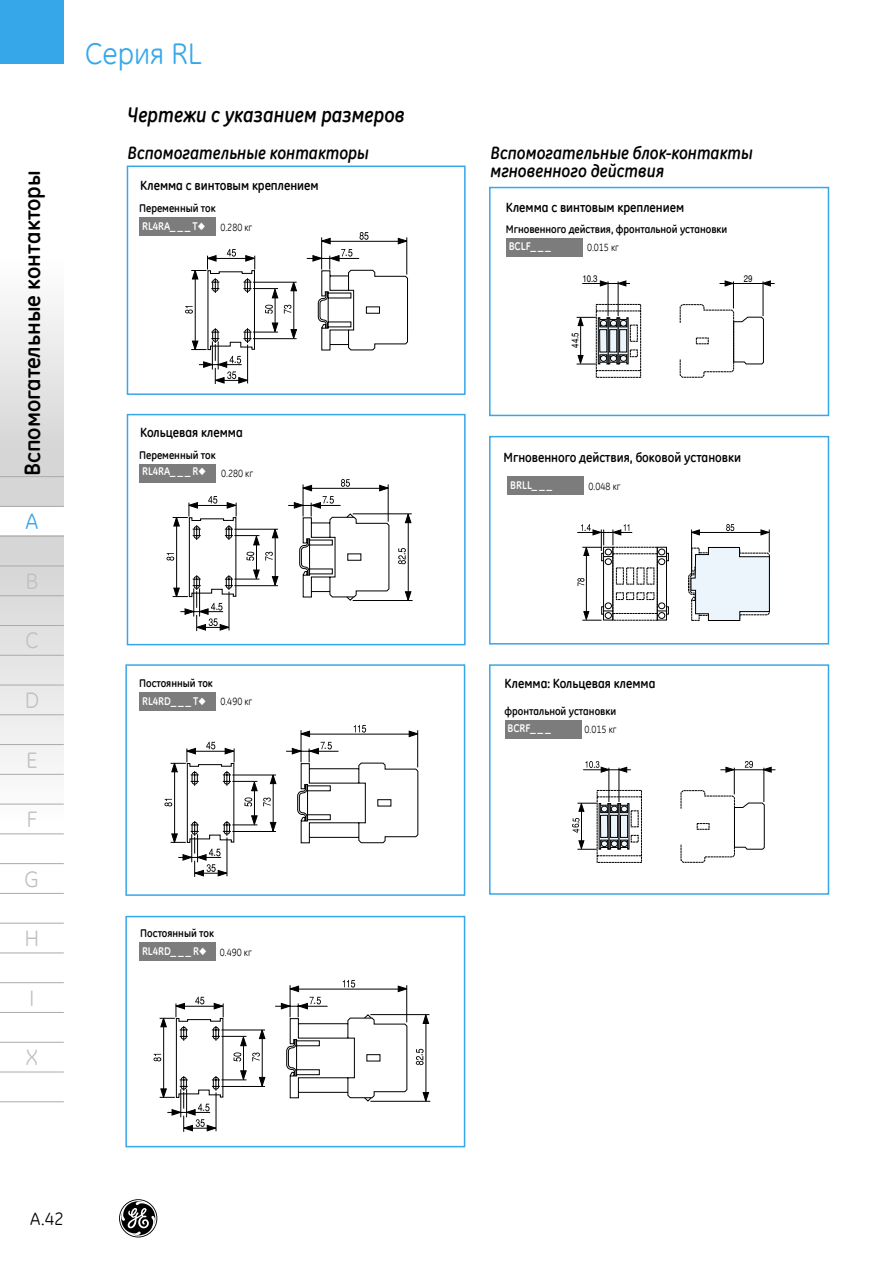
<style>
.page{position:relative;width:893px;height:1263px;background:#fff}
.page>*{position:absolute;margin:0;border:0;box-sizing:border-box;transform-origin:0 0}
.t1{font:30px "GE Inspira";color:#36a7e9}
.t2{font:700 22.5px "GE Inspira";color:#000}
.t3{font:22.5px "GE Inspira";color:#c0c0c0}
.t4{font:22.5px "GE Inspira";color:#36a7e9}
.Titel_vet-ital___lijn{font:italic 700 21px "GE Inspira";color:#000;scale:.9 1}
.Titel_negatief{font:italic 700 18px/18px "GE Inspira";color:#000;scale:.9 1}
.t5{font:18px "GE Inspira";color:#000}
.t6{font:700 13.5px "GE Inspira";color:#000;scale:.9 1}
.t7{font:condensed 12px "Helvetica";color:#000;scale:.9 1}
.t8{font:700 11.25px "GE Inspira";color:#000;scale:.9 1}
.t9{font:700 11.25px "GE Inspira";color:#fff;scale:.9 1}
.t10{font:condensed 10.95px "Helvetica";color:#000;scale:.89 1}
.t11{font:condensed 10.8px "Helvetica";color:#000;scale:.91 1}
.t12{font:condensed 10.8px "Helvetica";color:#000;scale:.89 1}
.t13{font:10.5px "GE Inspira";color:#000;scale:.9 1}
.t14{font:condensed 9.6px "Helvetica";color:#000}
.t15{font:condensed 9.45px "Helvetica";color:#000}
</style>
<div class="page">
<div style="left:0;top:0;width:64px;height:64px;background:#36a7e9"></div>
<div style="left:0;top:221px;width:64px;height:285px;background:linear-gradient(to bottom,#fff,#cfcfcf)"></div>
<div style="left:0;top:536px;width:64px;height:285px;background:linear-gradient(to bottom,#d2d2d2,#fdfdfd)"></div>
<hr style="left:0;top:595px;width:64px;height:1px;background:#aaa">
<hr style="left:0;top:625px;width:64px;height:1px;background:#aaa">
<hr style="left:0;top:655px;width:64px;height:1px;background:#aaa">
<hr style="left:0;top:685px;width:64px;height:1px;background:#aaa">
<hr style="left:0;top:714px;width:64px;height:1px;background:#aaa">
<hr style="left:0;top:744px;width:64px;height:1px;background:#aaa">
<hr style="left:0;top:774px;width:64px;height:1px;background:#aaa">
<hr style="left:0;top:804px;width:64px;height:1px;background:#aaa">
<hr style="left:0;top:833px;width:64px;height:1px;background:#aaa">
<hr style="left:0;top:863px;width:64px;height:1px;background:#aaa">
<hr style="left:0;top:476px;width:64px;height:1px;background:#aaa">
<hr style="left:0;top:506px;width:64px;height:1px;background:#aaa">
<hr style="left:0;top:893px;width:64px;height:1px;background:#aaa">
<hr style="left:0;top:923px;width:64px;height:1px;background:#aaa">
<hr style="left:0;top:952px;width:64px;height:1px;background:#aaa">
<hr style="left:0;top:982px;width:64px;height:1px;background:#aaa">
<hr style="left:0;top:1012px;width:64px;height:1px;background:#aaa">
<hr style="left:0;top:1042px;width:64px;height:1px;background:#aaa">
<hr style="left:0;top:536px;width:64px;height:1px;background:#aaa">
<hr style="left:0;top:566px;width:64px;height:1px;background:#aaa">
<hr style="left:0;top:1071px;width:64px;height:1px;background:#aaa">
<hr style="left:0;top:1101px;width:64px;height:1px;background:#aaa">
<svg style="left:119px;top:1199px;width:38px;height:38px"></svg>
<div style="left:489px;top:664px;width:340px;height:231px;border:2px solid #36a7e9"></div>
<div style="left:489px;top:436px;width:340px;height:208px;border:2px solid #36a7e9"></div>
<div style="left:489px;top:187px;width:340px;height:229px;border:2px solid #36a7e9"></div>
<div style="left:125px;top:916px;width:340px;height:231px;border:2px solid #36a7e9"></div>
<div style="left:127px;top:414px;width:339px;height:231px;border:2px solid #36a7e9"></div>
<div style="left:125px;top:664px;width:340px;height:232px;border:2px solid #36a7e9"></div>
<div style="left:127px;top:166px;width:339px;height:229px;border:2px solid #36a7e9"></div>
<div style="left:506px;top:238px;width:77px;height:19px;background:#7c7c7c"></div>
<div style="left:139px;top:218px;width:77px;height:18px;background:#7c7c7c"></div>
<svg style="left:284px;top:305px;width:7px;height:8px"></svg>
<svg style="left:290px;top:329px;width:7px;height:11px"></svg>
<svg style="left:290px;top:283px;width:7px;height:8px"></svg>
<hr style="left:294px;top:288px;width:1px;height:43px;background:#000">
<hr style="left:253px;top:282px;width:44px;height:1px;background:#000">
<hr style="left:253px;top:338px;width:44px;height:1px;background:#000">
<svg style="left:312px;top:232px;width:96px;height:119px"></svg>
<hr style="left:307px;top:258px;width:52px;height:1px;background:#000">
<hr style="left:322px;top:241px;width:82px;height:1px;background:#000">
<svg style="left:185px;top:249px;width:93px;height:135px"></svg>
<div style="left:139px;top:464px;width:77px;height:18px;background:#7c7c7c"></div>
<div style="left:139px;top:692px;width:77px;height:19px;background:#7c7c7c"></div>
<div style="left:139px;top:943px;width:77px;height:18px;background:#7c7c7c"></div>
<svg style="left:398px;top:548px;width:8px;height:16px"></svg>
<svg style="left:405px;top:591px;width:7px;height:9px"></svg>
<svg style="left:405px;top:513px;width:7px;height:10px"></svg>
<hr style="left:408px;top:520px;width:1px;height:74px;background:#000">
<hr style="left:288px;top:505px;width:53px;height:1px;background:#000">
<svg style="left:166px;top:496px;width:113px;height:135px"></svg>
<svg style="left:294px;top:479px;width:96px;height:122px"></svg>
<hr style="left:353px;top:514px;width:59px;height:1px;background:#000">
<hr style="left:353px;top:600px;width:60px;height:1px;background:#000">
<svg style="left:416px;top:1049px;width:8px;height:16px"></svg>
<svg style="left:422px;top:1092px;width:7px;height:9px"></svg>
<svg style="left:422px;top:1015px;width:7px;height:9px"></svg>
<hr style="left:426px;top:1021px;width:1px;height:73px;background:#000">
<hr style="left:275px;top:1006px;width:53px;height:1px;background:#000">
<svg style="left:154px;top:997px;width:112px;height:135px"></svg>
<svg style="left:281px;top:980px;width:127px;height:122px"></svg>
<hr style="left:370px;top:1014px;width:59px;height:1px;background:#000">
<hr style="left:370px;top:1101px;width:60px;height:1px;background:#000">
<hr style="left:720px;top:283px;width:55px;height:1px;background:#000">
<svg style="left:577px;top:280px;width:194px;height:98px"></svg>
<hr style="left:763px;top:281px;width:1px;height:35px;background:#000">
<svg style="left:292px;top:725px;width:127px;height:118px"></svg>
<hr style="left:286px;top:751px;width:53px;height:1px;background:#000">
<hr style="left:301px;top:734px;width:110px;height:1px;background:#000">
<svg style="left:164px;top:742px;width:113px;height:135px"></svg>
<div style="left:507px;top:477px;width:77px;height:18px;background:#7c7c7c"></div>
<svg style="left:577px;top:524px;width:193px;height:97px"></svg>
<hr style="left:691px;top:529px;width:1px;height:47px;background:#000">
<div style="left:505px;top:720px;width:77px;height:18px;background:#7c7c7c"></div>
<hr style="left:720px;top:769px;width:55px;height:1px;background:#000">
<svg style="left:572px;top:761px;width:200px;height:102px"></svg>
<p class="t2" style="left:18px;top:476px;width:307px;rotate:-90deg">Вспомогательные контакторы</p>
<p class="t4" style="left:25px;top:507px;width:14px">A</p>
<p class="t3" style="left:25px;top:567px;width:14px">B</p>
<p class="t3" style="left:25px;top:626px;width:15px">C</p>
<p class="t3" style="left:25px;top:686px;width:16px">D</p>
<p class="t3" style="left:26px;top:745px;width:13px">E</p>
<p class="t3" style="left:26px;top:805px;width:13px">F</p>
<p class="t3" style="left:25px;top:864px;width:16px">G</p>
<p class="t3" style="left:24px;top:924px;width:16px">H</p>
<p class="t3" style="left:29px;top:983px;width:7px">I</p>
<p class="t3" style="left:26px;top:1043px;width:14px">X</p>
<p class="t1" style="left:85px;top:34px;width:118px">Серия RL</p>
<p class="Titel_vet-ital___lijn" style="left:127px;top:101px;width:309px">Чертежи с указанием размеров</p>
<p class="Titel_negatief" style="left:127px;top:144px;width:270px">Вспомогательные контакторы</p>
<p class="t6" style="left:140px;top:177px;width:200px">Клемма с винтовым креплением</p>
<p class="t8" style="left:139px;top:201px;width:87px">Переменный ток</p>
<p class="t9" style="left:142px;top:218px;width:72px">RL4RA_ _ _ T◆</p>
<p class="t13" style="left:220px;top:221px;width:37px">0.280 кг</p>
<p class="t7" style="left:234px;top:352px;width:4px">.</p>
<p class="t6" style="left:140px;top:424px;width:115px">Кольцевая клемма</p>
<p class="t8" style="left:139px;top:448px;width:87px">Переменный ток</p>
<p class="t9" style="left:142px;top:464px;width:72px">RL4RA_ _ _ R◆</p>
<p class="t13" style="left:221px;top:467px;width:37px">0.280 кг</p>
<p class="t7" style="left:216px;top:599px;width:4px">.</p>
<p class="t8" style="left:139px;top:676px;width:83px">Постоянный ток</p>
<p class="t9" style="left:142px;top:693px;width:72px">RL4RD_ _ _ T◆</p>
<p class="t13" style="left:220px;top:695px;width:37px">0.490 кг</p>
<p class="t7" style="left:345px;top:245px;width:4px">.</p>
<p class="t7" style="left:326px;top:492px;width:4px">.</p>
<p class="t7" style="left:394px;top:555px;width:4px;rotate:-90deg">.</p>
<p class="t7" style="left:324px;top:738px;width:4px">.</p>
<p class="t7" style="left:214px;top:845px;width:4px">.</p>
<p class="t8" style="left:140px;top:926px;width:83px">Постоянный ток</p>
<p class="t9" style="left:142px;top:944px;width:73px">RL4RD_ _ _ R◆</p>
<p class="t13" style="left:220px;top:945px;width:37px">0.490 кг</p>
<p class="t7" style="left:202px;top:1100px;width:4px">.</p>
<p class="t7" style="left:314px;top:993px;width:4px">.</p>
<p class="t7" style="left:412px;top:1056px;width:4px;rotate:-90deg">.</p>
<p class="t5" style="left:30px;top:1207px;width:35px">A.42</p>
<p class="Titel_negatief" style="left:490px;top:144px;width:293px">Вспомогательные блок-контакты мгновенного действия</p>
<p class="t6" style="left:506px;top:198px;width:200px">Клемма с винтовым креплением</p>
<p class="t8" style="left:506px;top:222px;width:248px">Мгновенного действия, фронтальной установки</p>
<p class="t9" style="left:509px;top:239px;width:48px">BCLF_ _ _</p>
<p class="t13" style="left:587px;top:240px;width:37px">0.015 кг</p>
<p class="t14" style="left:582px;top:273px;width:17px">10.3</p>
<p class="t14" style="left:744px;top:272px;width:10px">29</p>
<p class="t15" style="left:570px;top:347px;width:17px;rotate:-90deg">44.5</p>
<p class="t6" style="left:504px;top:449px;width:265px">Мгновенного действия, боковой установки</p>
<p class="t9" style="left:510px;top:478px;width:48px">BRLL_ _ _</p>
<p class="t13" style="left:589px;top:480px;width:37px">0.048 кг</p>
<p class="t10" style="left:584px;top:521px;width:4px">.</p>
<p class="t6" style="left:505px;top:674px;width:169px">Клемма: Кольцевая клемма</p>
<p class="t8" style="left:505px;top:704px;width:125px">фронтальной установки</p>
<p class="t9" style="left:508px;top:721px;width:49px">BCRF_ _ _</p>
<p class="t13" style="left:585px;top:722px;width:37px">0.015 кг</p>
<p class="t11" style="left:593px;top:758px;width:4px">.</p>
<p class="t12" style="left:569px;top:824px;width:4px;rotate:-90deg">.</p>
</div>
